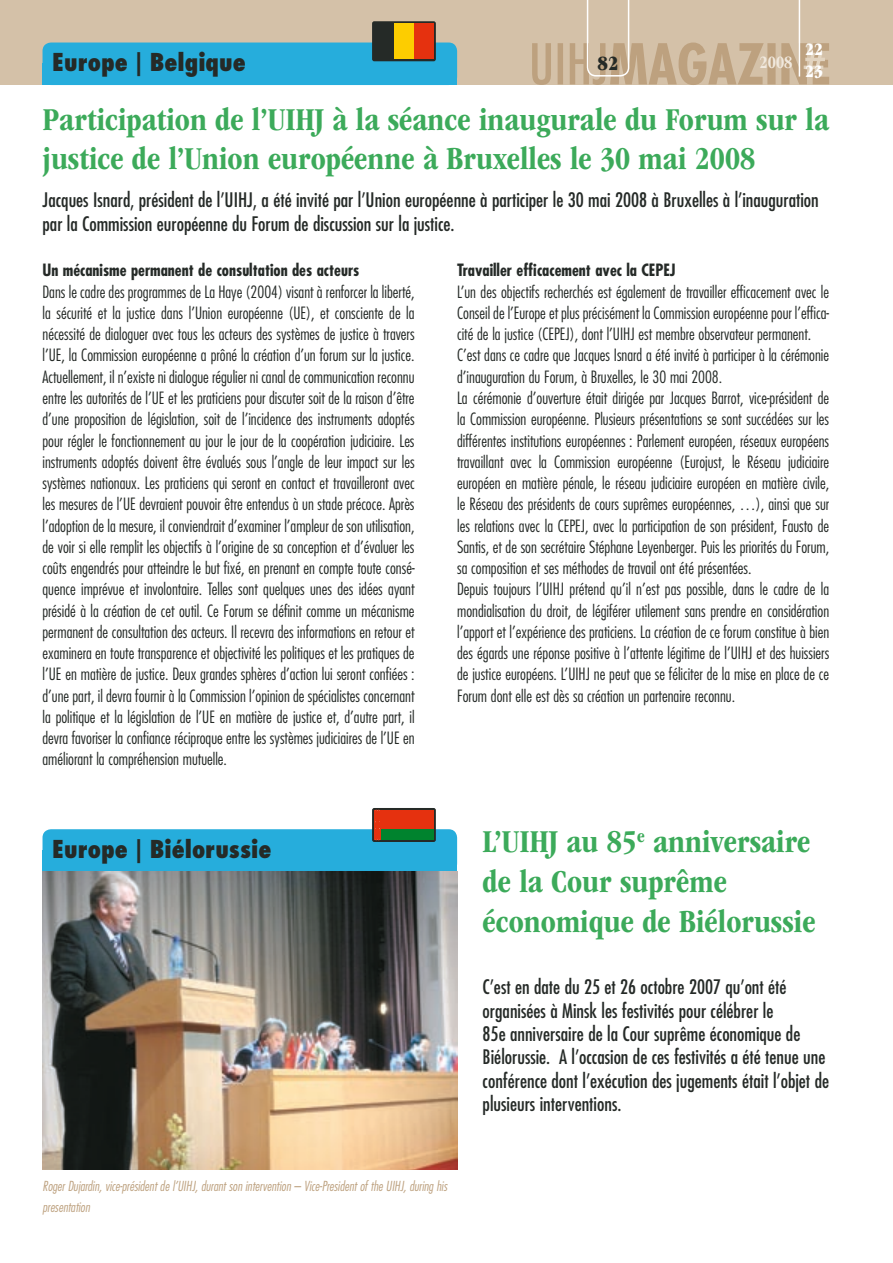
<style>
.page{position:relative;width:893px;height:1263px;background:#fff}
.page>*{position:absolute;margin:0;border:0;box-sizing:border-box;transform-origin:0 0}
.t1{font:700 condensed 33px/39.6px "ITC Garamond Std";color:#3caa5a}
.t2{font:800 condensed 24px "Futura Std";color:#252a27}
.t3{font:21px "ITC Garamond Std Ult Cond";color:#252a27}
.t4{font:condensed 19.5px/23.4px "Futura Std";color:#252a27}
.t5{font:700 condensed 18px "ITC Garamond Std";color:#f1e9de}
.t6{font:18px "ITC Garamond Std Ult Cond";color:#fff}
.t7{font:300 condensed 16.5px/21.3px "Futura Std";color:#252a27;text-align:justify}
.t8{font:700 condensed 16.5px "Futura Std";color:#252a27}
.t9{font:italic 300 condensed 13.5px/21.3px "Futura Std";color:#bda17f}
</style>
<div class="page">
<div style="left:0;top:0;width:893px;height:85px;background:#d4c1a8"></div>
<svg style="left:532px;top:0;width:297px;height:85px"></svg>
<div style="left:43px;top:43px;width:414px;height:42px;background:#26addc;border-radius:9px"></div>
<div style="left:372px;top:21px;width:64px;height:40px;background:#252a27;border-radius:2px"></div>
<div style="left:394px;top:23px;width:20px;height:36px;background:#fdcd00"></div>
<div style="left:414px;top:23px;width:20px;height:36px;background:#e5310f"></div>
<div style="left:43px;top:829px;width:414px;height:43px;background:#26addc;border-radius:9px"></div>
<div style="left:372px;top:808px;width:64px;height:34px;background:#252a27;border-radius:2px"></div>
<div style="left:374px;top:810px;width:60px;height:30px;background:#e5310f"></div>
<div style="left:374px;top:830px;width:60px;height:10px;background:#00832e"></div>
<hr style="left:374px;top:810px;width:1px;height:30px;background:#e5310f">
<svg style="left:375px;top:810px;width:6px;height:30px"></svg>
<img style="left:43px;top:872px;width:414px;height:297px">
<p class="t6" style="left:805px;top:39px;width:19px">22</p>
<h2 class="t2" style="left:52px;top:47px;width:195px">Europe | Belgique</h2>
<p class="t3" style="left:598px;top:51px;width:22px">82</p>
<p class="t5" style="left:759px;top:52px;width:34px">2008</p>
<p class="t6" style="left:805px;top:61px;width:19px">23</p>
<h1 class="t1" style="left:43px;top:99px;width:788px">Participation de l’UIHJ à la séance inaugurale du Forum sur la justice de l’Union européenne à Bruxelles le 30 mai 2008</h1>
<p class="t4" style="left:43px;top:188px;width:778px">Jacques Isnard, président de l’UIHJ, a été invité par l’Union européenne à participer le 30 mai 2008 à Bruxelles à l’inauguration par la Commission européenne du Forum de discussion sur la justice.</p>
<p class="t8" style="left:43px;top:260px;width:318px">Un mécanisme permanent de consultation des acteurs</p>
<p class="t7" style="left:43px;top:281px;width:374px">Dans le cadre des programmes de La Haye (2004) visant à renforcer la liberté, la sécurité et la justice dans l’Union européenne (UE), et consciente de la nécessité de dialoguer avec tous les acteurs des systèmes de justice à travers l’UE, la Commission européenne a prôné la création d’un forum sur la justice.<br>Actuellement, il n’existe ni dialogue régulier ni canal de communication reconnu entre les autorités de l’UE et les praticiens pour discuter soit de la raison d’être d’une proposition de législation, soit de l’incidence des instruments adoptés pour régler le fonctionnement au jour le jour de la coopération judiciaire. Les instruments adoptés doivent être évalués sous l’angle de leur impact sur les systèmes nationaux. Les praticiens qui seront en contact et travailleront avec les mesures de l’UE devraient pouvoir être entendus à un stade précoce. Après l’adoption de la mesure, il conviendrait d’examiner l’ampleur de son utilisation, de voir si elle remplit les objectifs à l’origine de sa conception et d’évaluer les coûts engendrés pour atteindre le but fixé, en prenant en compte toute consé&shy;quence imprévue et involontaire. Telles sont quelques unes des idées ayant présidé à la création de cet outil. Ce Forum se définit comme un mécanisme permanent de consultation des acteurs. Il recevra des informations en retour et examinera en toute transparence et objectivité les politiques et les pratiques de l’UE en matière de justice. Deux grandes sphères d’action lui seront confiées : d’une part, il devra fournir à la Commission l’opinion de spécialistes concernant la politique et la législation de l’UE en matière de justice et, d’autre part, il devra favoriser la confiance réciproque entre les systèmes judiciaires de l’UE en améliorant la compréhension mutuelle.</p>
<p class="t8" style="left:457px;top:260px;width:220px">Travailler efficacement avec la CEPEJ</p>
<p class="t7" style="left:457px;top:281px;width:374px;text-align:left">L’un des objectifs recherchés est également de travailler efficacement avec le Conseil de l’Europe et plus précisément la Commission européenne pour l’effica&shy;cité de la justice (CEPEJ), dont l’UIHJ est membre observateur permanent.<br>C’est dans ce cadre que Jacques Isnard a été invité à participer à la cérémonie d’inauguration du Forum, à Bruxelles, le 30 mai 2008.<br>La cérémonie d’ouverture était dirigée par Jacques Barrot, vice-président de la Commission européenne. Plusieurs présentations se sont succédées sur les différentes institutions européennes : Parlement européen, réseaux européens travaillant avec la Commission européenne (Eurojust, le Réseau judiciaire européen en matière pénale, le réseau judiciaire européen en matière civile, le Réseau des présidents de cours suprêmes européennes, …), ainsi que sur les relations avec la CEPEJ, avec la participation de son président, Fausto de Santis, et de son secrétaire Stéphane Leyenberger. Puis les priorités du Forum, sa composition et ses méthodes de travail ont été présentées.<br>Depuis toujours l’UIHJ prétend qu’il n’est pas possible, dans le cadre de la mondialisation du droit, de légiférer utilement sans prendre en considération l’apport et l’expérience des praticiens. La création de ce forum constitue à bien des égards une réponse positive à l’attente légitime de l’UIHJ et des huissiers de justice européens. L’UIHJ ne peut que se féliciter de la mise en place de ce Forum dont elle est dès sa création un partenaire reconnu.</p>
<h2 class="t2" style="left:52px;top:833px;width:221px">Europe | Biélorussie</h2>
<h1 class="t1" style="left:483px;top:822px;width:334px">L’UIHJ au 85<sup>e</sup> anniversaire de la Cour suprême économique de Biélorussie</h1>
<p class="t4" style="left:483px;top:975px;width:348px">C’est en date du 25 et 26 octobre 2007 qu’ont été organisées à Minsk les festivités pour célébrer le<br>85e anniversaire de la Cour suprême économique de Biélorussie. A l’occasion de ces festivités a été tenue une conférence dont l’exécution des jugements était l’objet de plusieurs interventions.</p>
<p class="t9" style="left:43px;top:1175px;width:406px">Roger Dujardin, vice-président de l’UIHJ, durant son intervention – Vice-President of the UIHJ, during his presentation</p>
</div>
